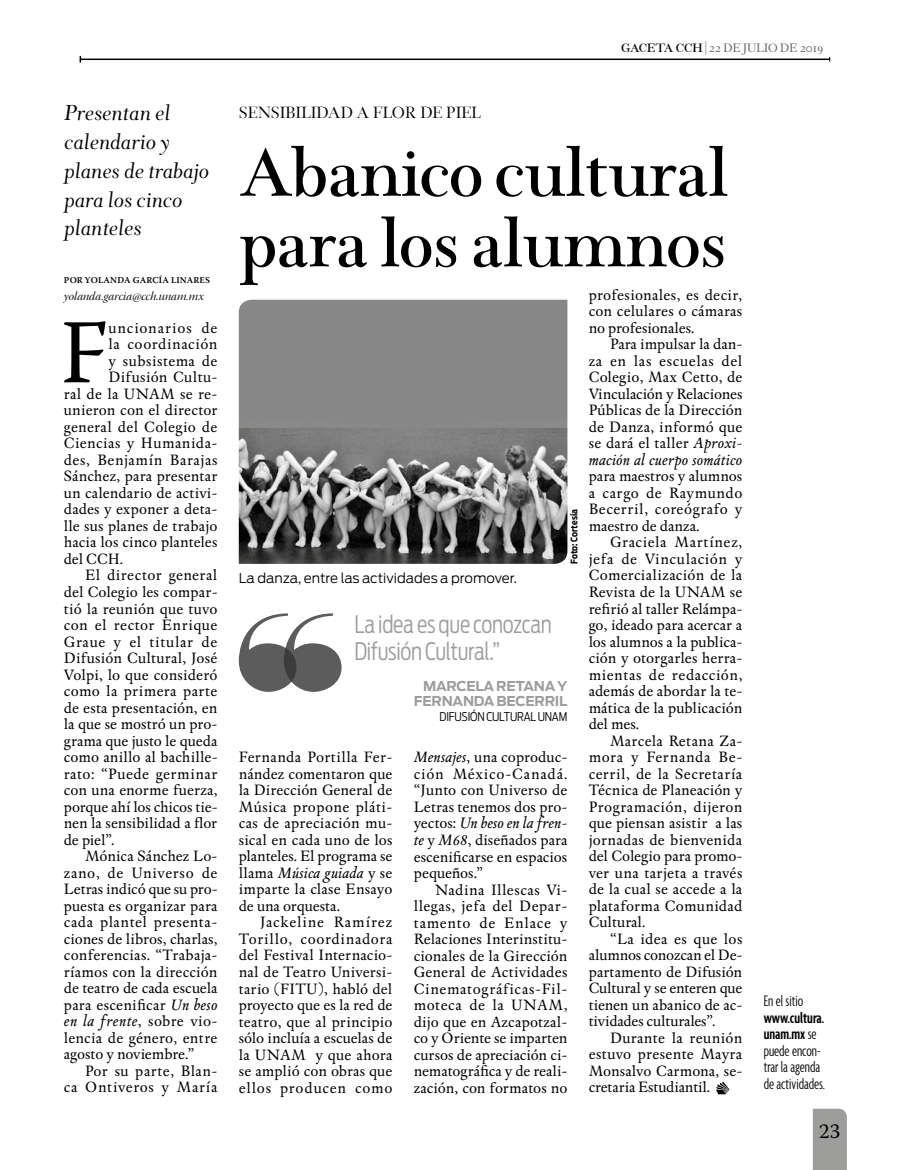
<style>
.page{position:relative;width:915px;height:1170px;background:#fff}
.page>*{position:absolute;margin:0;border:0;box-sizing:border-box;transform-origin:0 0}
.t1{font:90.9px "Warnock Pro";color:#000}
.t2{font:600 76.5px/70.5px "Wessex";letter-spacing:-.02em;color:#000}
.t3{font:italic 24px/28.8px "Wessex";color:#000}
.t4{font:300 24px/27px "Antenna Cond";letter-spacing:-.015em;color:#9d9d9c;scale:.91 1}
.t5{font:21px "Warnock Pro";color:#000}
.t6{font:18px "Wessex Roman Titling";color:#000}
.t7{font:300 extra-condensed 16.5px/16.5px "Agenda";color:#000}
.t8{font:15.75px/16.5px "Espinosa Nova";letter-spacing:.005em;color:#000;text-align:justify}
.t9{font:15.75px "Espinosa Nova";letter-spacing:.025em;color:#000}
.t10{font:15.75px "Espinosa Nova";letter-spacing:.03em;color:#000}
.t11{font:15.75px "Espinosa Nova";letter-spacing:.04em;color:#000}
.t12{font:15.75px "Espinosa Nova";letter-spacing:.035em;color:#000}
.t13{font:italic 15.75px "Espinosa Nova";letter-spacing:.03em;color:#000}
.t14{font:15.75px "Espinosa Nova";letter-spacing:-.015em;color:#000}
.t15{font:15.75px "Espinosa Nova";letter-spacing:.045em;color:#000}
.t16{font:15.75px "Espinosa Nova";letter-spacing:.05em;color:#000}
.t17{font:300 13.5px "Antenna";color:#000}
.t18{font:700 13.5px/15px "Antenna";letter-spacing:-.015em;color:#9d9d9c;text-align:right}
.t19{font:13.5px "Wessex";color:#646363}
.t20{font:12px "Warnock Pro It Disp";color:#000}
.t21{font:300 12px "Antenna Cond";letter-spacing:-.015em;color:#000}
.t22{font:600 9px "Warnock Pro";letter-spacing:.015em;color:#000}
.t23{font:700 9px "Antenna Cond";color:#000}
.s1{font-style:italic}
.s2{font-style:normal}
.s3{font-weight:600;color:#000}
.s4{font-weight:600}
</style>
<div class="page">
<div style="left:812px;top:1108px;width:34px;height:61px;background:#9d9d9c"></div>
<hr style="left:80px;top:59px;width:749px;height:1px;background:#000">
<img style="left:239px;top:300px;width:328px;height:264px">
<svg style="left:716px;top:1081px;width:13px;height:13px"></svg>
<svg style="left:239px;top:613px;width:102px;height:78px"></svg>
<h3 class="t3" style="left:64px;top:99px;width:146px">Presentan el calendario y planes de trabajo para los cinco planteles</h3>
<p class="t22" style="left:64px;top:275px;width:147px">POR YOLANDA GARCÍA LINARES</p>
<p class="t20" style="left:64px;top:289px;width:142px">yolanda.garcia@cch.unam.mx</p>
<h1 class="t1" style="left:60px;top:298px;width:50px">F</h1>
<p class="t16" style="left:108px;top:319px;width:110px">uncionarios de</p>
<p class="t10" style="left:108px;top:335px;width:110px">la coordinación</p>
<p class="t12" style="left:108px;top:352px;width:110px">y subsistema de</p>
<p class="t9" style="left:108px;top:368px;width:110px">Difusión Cultu-</p>
<p class="t8" style="left:64px;top:386px;width:155px">ral de la UNAM se re-</p>
<p class="t8" style="left:64px;top:402px;width:155px">unieron con el director</p>
<p class="t8" style="left:64px;top:419px;width:155px">general del Colegio de</p>
<p class="t10" style="left:64px;top:434px;width:155px">Ciencias y Humanida-</p>
<p class="t11" style="left:64px;top:451px;width:155px">des, Benjamín Barajas</p>
<p class="t8" style="left:64px;top:468px;width:155px">Sánchez, para presentar</p>
<p class="t8" style="left:64px;top:485px;width:155px">un calendario de activi-</p>
<p class="t8" style="left:64px;top:501px;width:155px">dades y exponer a deta-</p>
<p class="t8" style="left:64px;top:518px;width:155px">lle sus planes de trabajo</p>
<p class="t8" style="left:64px;top:534px;width:155px">hacia los cinco planteles</p>
<p class="t8" style="left:64px;top:551px;width:61px">del CCH.</p>
<p class="t8" style="left:85px;top:567px;width:134px">El director general</p>
<p class="t8" style="left:64px;top:584px;width:155px">del Colegio les compar-</p>
<p class="t8" style="left:64px;top:600px;width:155px">tió la reunión que tuvo</p>
<p class="t9" style="left:64px;top:616px;width:155px">con el rector Enrique</p>
<p class="t15" style="left:64px;top:632px;width:155px">Graue y el titular de</p>
<p class="t8" style="left:64px;top:650px;width:155px">Difusión Cultural, José</p>
<p class="t8" style="left:64px;top:666px;width:155px">Volpi, lo que consideró</p>
<p class="t8" style="left:64px;top:683px;width:155px">como la primera parte</p>
<p class="t8" style="left:64px;top:699px;width:155px">de esta presentación, en</p>
<p class="t8" style="left:64px;top:716px;width:155px">la que se mostró un pro-</p>
<p class="t8" style="left:64px;top:732px;width:155px">grama que justo le queda</p>
<p class="t8" style="left:64px;top:749px;width:155px">como anillo al bachille-</p>
<p class="t9" style="left:64px;top:764px;width:155px">rato: “Puede germinar</p>
<p class="t8" style="left:64px;top:782px;width:155px">con una enorme fuerza,</p>
<p class="t8" style="left:64px;top:798px;width:155px">porque ahí los chicos tie-</p>
<p class="t8" style="left:64px;top:815px;width:155px">nen la sensibilidad a flor</p>
<p class="t8" style="left:64px;top:831px;width:52px">de piel”.</p>
<p class="t8" style="left:85px;top:848px;width:134px">Mónica Sánchez Lo-</p>
<p class="t12" style="left:64px;top:863px;width:155px">zano, de Universo de</p>
<p class="t8" style="left:64px;top:881px;width:155px">Letras indicó que su pro-</p>
<p class="t8" style="left:64px;top:897px;width:155px">puesta es organizar para</p>
<p class="t10" style="left:64px;top:913px;width:155px">cada plantel presenta-</p>
<p class="t8" style="left:64px;top:930px;width:155px">ciones de libros, charlas,</p>
<p class="t8" style="left:64px;top:947px;width:155px">conferencias. “Trabaja-</p>
<p class="t8" style="left:64px;top:963px;width:155px">ríamos con la dirección</p>
<p class="t8" style="left:64px;top:980px;width:155px">de teatro de cada escuela</p>
<p class="t8" style="left:64px;top:996px;width:155px">para escenificar <span class="s1">Un beso</span></p>
<p class="t13" style="left:64px;top:1012px;width:155px">en la frente<span class="s2">, sobre vio-</span></p>
<p class="t8" style="left:64px;top:1029px;width:155px">lencia de género, entre</p>
<p class="t14" style="left:64px;top:1045px;width:132px">agosto y noviembre.”</p>
<p class="t9" style="left:85px;top:1061px;width:134px">Por su parte, Blan-</p>
<p class="t11" style="left:64px;top:1078px;width:155px">ca Ontiveros y María</p>
<p class="t6" style="left:239px;top:103px;width:244px">SENSIBILIDAD A FLOR DE PIEL</p>
<p class="t19" style="left:620px;top:40px;width:204px"><span class="s3">GACETA CCH</span> | 22 DE JULIO DE 2019</p>
<h2 class="t2" style="left:239px;top:138px;width:491px">Abanico cultural para los alumnos</h2>
<p class="t23" style="left:568px;top:564px;width:56px;rotate:-90deg">Foto: Cortesía</p>
<p class="t17" style="left:239px;top:570px;width:280px">La danza, entre las actividades a promover.</p>
<h3 class="t4" style="left:354px;top:610px;width:218px">La idea es que conozcan<br>Difusión Cultural.”</h3>
<p class="t18" style="left:414px;top:678px;width:155px">MARCELA RETANA Y<br>FERNANDA BECERRIL</p>
<p class="t21" style="left:439px;top:709px;width:129px">DIFUSIÓN CULTURAL UNAM</p>
<p class="t8" style="left:239px;top:749px;width:155px">Fernanda Portilla Fer&shy;nández comentaron que la Dirección General de Música propone pláti&shy;cas de apreciación mu&shy;sical en cada uno de los planteles. El programa se llama <span class="s1">Música guiada</span> y se imparte la clase Ensayo de una orquesta.</p>
<p class="t8" style="left:239px;top:914px;width:155px;text-indent:21px">Jackeline Ramírez Torillo, coordinadora del Festival Internacio&shy;nal de Teatro Universi&shy;tario (FITU), habló del proyecto que es la red de teatro, que al principio sólo incluía a escuelas de la UNAM y que ahora se amplió con obras que ellos producen como</p>
<p class="t8" style="left:413px;top:749px;width:155px"><span class="s1">Mensajes</span>, una coproduc&shy;ción México-Canadá. “Junto con Universo de Letras tenemos dos pro&shy;yectos: <span class="s1">Un beso en la fren&shy;te</span> y <span class="s1">M68</span>, diseñados para escenificarse en espacios pequeños.”</p>
<p class="t8" style="left:413px;top:881px;width:155px;text-indent:21px">Nadina Illescas Vi&shy;llegas, jefa del Depar&shy;tamento de Enlace y Relaciones Interinstitu&shy;cionales de la Girección General de Actividades Cinematográficas-Fil&shy;moteca de la UNAM, dijo que en Azcapotzal&shy;co y Oriente se imparten cursos de apreciación ci&shy;nematográfica y de reali&shy;zación, con formatos no</p>
<p class="t8" style="left:588px;top:287px;width:155px">profesionales, es decir, con celulares o cámaras no profesionales.</p>
<p class="t8" style="left:588px;top:336px;width:155px;text-indent:21px">Para impulsar la dan&shy;za en las escuelas del Colegio, Max Cetto, de Vinculación y Relaciones Públicas de la Dirección de Danza, informó que se dará el taller <span class="s1">Aproxi&shy;mación al cuerpo somático</span></p>
<p class="t8" style="left:588px;top:468px;width:155px">para maestros y alumnos a cargo de Raymundo Becerril, coreógrafo y maestro de danza.</p>
<p class="t8" style="left:588px;top:534px;width:155px;text-indent:21px">Graciela Martínez, jefa de Vinculación y Comercialización de la Revista de la UNAM se refirió al taller Relámpa&shy;go, ideado para acercar a los alumnos a la publica&shy;ción y otorgarles herra&shy;mientas de redacción, además de abordar la te&shy;mática de la publicación del mes.</p>
<p class="t8" style="left:588px;top:732px;width:155px;text-indent:21px">Marcela Retana Za&shy;mora y Fernanda Be&shy;cerril, de la Secretaría Técnica de Planeación y Programación, dijeron que piensan asistir a las jornadas de bienvenida del Colegio para promo&shy;ver una tarjeta a través de la cual se accede a la plataforma Comunidad Cultural.</p>
<p class="t8" style="left:588px;top:930px;width:155px;text-indent:21px">“La idea es que los alumnos conozcan el De&shy;partamento de Difusión Cultural y se enteren que tienen un abanico de ac&shy;tividades culturales”.</p>
<p class="t8" style="left:588px;top:1029px;width:155px;text-indent:21px">Durante la reunión estuvo presente Mayra Monsalvo Carmona, se&shy;cretaria Estudiantil.</p>
<p class="t7" style="left:763px;top:992px;width:41px">En el sitio</p>
<p class="t7" style="left:763px;top:1009px;width:63px"><span class="s4">www.cultura. unam.mx</span> se puede encon&shy;trar la agenda de actividades.</p>
<h3 class="t5" style="left:819px;top:1118px;width:23px">23</h3>
</div>
